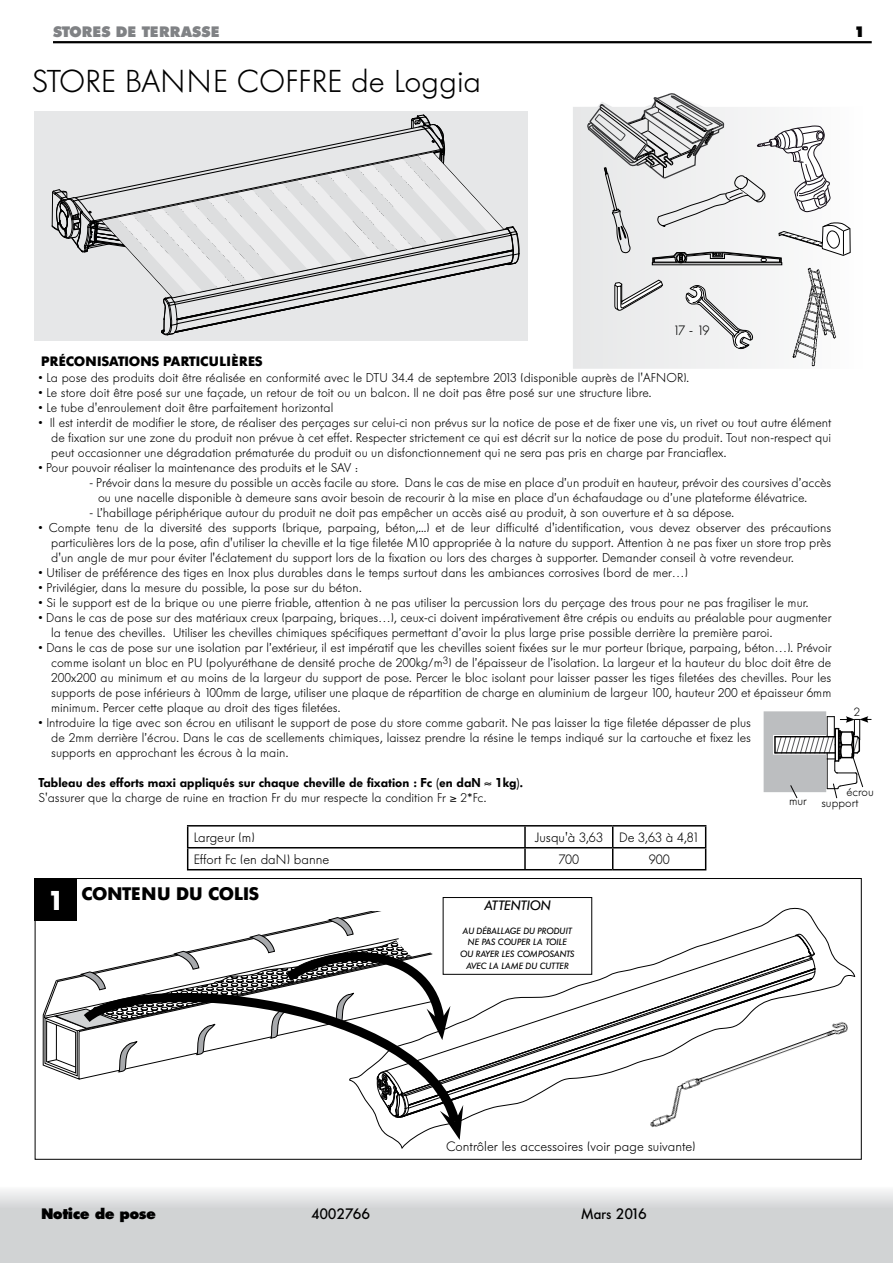
<style>
.page{position:relative;width:893px;height:1263px;background:#fff}
.page>*{position:absolute;margin:0;border:0;box-sizing:border-box;transform-origin:0 0}
.t1{font:300 31.5px "Futura BQ";color:#000}
.t2{font:700 27px "Futura BQ";color:#fff}
.t3{font:700 18px "Futura BQ";color:#000}
.t4{font:800 15px "Futura BQ";letter-spacing:.02em;color:#808285}
.t5{font:500 15px "Futura BQ";color:#000}
.t6{font:800 15px "Futura BQ";color:#000}
.t7{font:300 13.5px "Futura BQ";color:#000}
.t8{font:700 13.5px "Futura BQ";color:#000}
.t9{font:italic 500 13.5px "Futura BQ";letter-spacing:-.03em;color:#000}
.t10{font:300 12.75px/15px "Futura BQ";color:#000;text-align:justify}
.t11{font:600 12.75px/15px "Futura BQ";color:#000}
.t12{font:300 12px/10.6px "Futura BQ";color:#000}
.t13{font:italic 500 9px/11.7px "Futura BQ";color:#000;text-align:center}
.s1{font-weight:300}
</style>
<div class="page">
<div style="left:0;top:1203px;width:893px;height:60px;background:#d1d3d4"></div>
<div style="left:0;top:1186px;width:893px;height:22px;background:linear-gradient(to bottom,#fbfbfb,#d6d7d9)"></div>
<hr style="left:53px;top:41px;width:819px;height:2px;background:#000">
<div style="left:35px;top:878px;width:42px;height:43px;background:#000"></div>
<svg style="left:348px;top:907px;width:507px;height:67px"></svg>
<svg style="left:466px;top:974px;width:389px;height:145px"></svg>
<img style="left:630px;top:1012px;width:232px;height:124px">
<svg style="left:46px;top:917px;width:417px;height:231px"></svg>
<div style="left:443px;top:897px;width:149px;height:77px;background:#fff"></div>
<div style="left:443px;top:897px;width:149px;height:78px;border:1px solid #000"></div>
<div style="left:35px;top:111px;width:493px;height:230px;background:#e6e7e8"></div>
<svg style="left:51px;top:114px;width:469px;height:221px"></svg>
<hr style="left:187px;top:825px;width:338px;height:1px;background:#000">
<hr style="left:525px;top:825px;width:88px;height:1px;background:#000">
<hr style="left:524px;top:826px;width:2px;height:21px;background:#000">
<hr style="left:613px;top:825px;width:93px;height:1px;background:#000">
<hr style="left:187px;top:847px;width:338px;height:1px;background:#000">
<svg style="left:187px;top:826px;width:1px;height:43px"></svg>
<hr style="left:525px;top:847px;width:88px;height:1px;background:#000">
<hr style="left:524px;top:848px;width:2px;height:21px;background:#000">
<hr style="left:613px;top:847px;width:93px;height:1px;background:#000">
<svg style="left:612px;top:826px;width:1px;height:43px"></svg>
<svg style="left:705px;top:826px;width:1px;height:43px"></svg>
<hr style="left:187px;top:869px;width:338px;height:1px;background:#000">
<hr style="left:525px;top:869px;width:88px;height:1px;background:#000">
<hr style="left:613px;top:869px;width:93px;height:1px;background:#000">
<svg style="left:573px;top:107px;width:210px;height:262px"></svg>
<svg style="left:684px;top:285px;width:69px;height:65px"></svg>
<img style="left:792px;top:267px;width:45px;height:100px">
<svg style="left:614px;top:280px;width:49px;height:31px;background:#c2c3c3"></svg>
<svg style="left:586px;top:93px;width:265px;height:172px"></svg>
<svg style="left:764px;top:711px;width:107px;height:87px"></svg>
<p class="t4" style="left:53px;top:23px;width:168px">STORES DE TERRASSE</p>
<p class="t6" style="left:854px;top:23px;width:12px">1</p>
<h1 class="t1" style="left:32px;top:63px;width:451px">STORE BANNE COFFRE de Loggia</h1>
<p class="t7" style="left:673px;top:322px;width:38px">17 - 19</p>
<p class="t10" style="left:38px;top:371px;width:652px">• La pose des produits doit être réalisée en conformité avec le DTU 34.4 de septembre 2013 (disponible auprès de l'AFNOR).</p>
<p class="t10" style="left:38px;top:386px;width:614px">• Le store doit être posé sur une façade, un retour de toit ou un balcon. Il ne doit pas être posé sur une structure libre.</p>
<p class="t10" style="left:38px;top:401px;width:296px">• Le tube d'enroulement doit être parfaitement horizontal</p>
<p class="t10" style="left:51px;top:416px;width:782px;text-indent:-13px">• Il est interdit de modifier le store, de réaliser des perçages sur celui-ci non prévus sur la notice de pose et de fixer une vis, un rivet ou tout autre élément de fixation sur une zone du produit non prévue à cet effet. Respecter strictement ce qui est décrit sur la notice de pose du produit. Tout non-respect qui peut occasionner une dégradation prématurée du produit ou un disfonctionnement qui ne sera pas pris en charge par Franciaflex.</p>
<p class="t10" style="left:38px;top:461px;width:321px">• Pour pouvoir réaliser la maintenance des produits et le SAV :</p>
<p class="t10" style="left:98px;top:476px;width:735px;text-indent:-9px">- Prévoir dans la mesure du possible un accès facile au store. Dans le cas de mise en place d’un produit en hauteur, prévoir des coursives d’accès ou une nacelle disponible à demeure sans avoir besoin de recourir à la mise en place d’un échafaudage ou d’une plateforme élévatrice.</p>
<p class="t10" style="left:90px;top:506px;width:646px">- L’habillage périphérique autour du produit ne doit pas empêcher un accès aisé au produit, à son ouverture et à sa dépose.</p>
<p class="t10" style="left:51px;top:521px;width:782px;text-indent:-13px">• Compte tenu de la diversité des supports (brique, parpaing, béton,...) et de leur difficulté d'identification, vous devez observer des précautions particulières lors de la pose, afin d'utiliser la cheville et la tige filetée M10 appropriée à la nature du support. Attention à ne pas fixer un store trop près d'un angle de mur pour éviter l'éclatement du support lors de la fixation ou lors des charges à supporter. Demander conseil à votre revendeur.</p>
<p class="t10" style="left:38px;top:566px;width:651px">• Utiliser de préférence des tiges en Inox plus durables dans le temps surtout dans les ambiances corrosives (bord de mer…)</p>
<p class="t10" style="left:38px;top:581px;width:325px">• Privilégier, dans la mesure du possible, la pose sur du béton.</p>
<p class="t10" style="left:38px;top:595px;width:771px">• Si le support est de la brique ou une pierre friable, attention à ne pas utiliser la percussion lors du perçage des trous pour ne pas fragiliser le mur.</p>
<p class="t10" style="left:51px;top:610px;width:782px;text-indent:-13px">• Dans le cas de pose sur des matériaux creux (parpaing, briques…), ceux-ci doivent impérativement être crépis ou enduits au préalable pour augmenter la tenue des chevilles. Utiliser les chevilles chimiques spécifiques permettant d’avoir la plus large prise possible derrière la première paroi.</p>
<p class="t10" style="left:51px;top:640px;width:782px;text-indent:-13px">• Dans le cas de pose sur une isolation par l’extérieur, il est impératif que les chevilles soient fixées sur le mur porteur (brique, parpaing, béton…). Prévoir comme isolant un bloc en PU (polyuréthane de densité proche de 200kg/m<sup>3</sup>) de l’épaisseur de l’isolation. La largeur et la hauteur du bloc doit être de 200x200 au minimum et au moins de la largeur du support de pose. Percer le bloc isolant pour laisser passer les tiges filetées des chevilles. Pour les supports de pose inférieurs à 100mm de large, utiliser une plaque de répartition de charge en aluminium de largeur 100, hauteur 200 et épaisseur 6mm minimum. Percer cette plaque au droit des tiges filetées.</p>
<p class="t10" style="left:51px;top:716px;width:701px;text-indent:-13px">• Introduire la tige avec son écrou en utilisant le support de pose du store comme gabarit. Ne pas laisser la tige filetée dépasser de plus de 2mm derrière l’écrou. Dans le cas de scellements chimiques, laissez prendre la résine le temps indiqué sur la cartouche et fixez les supports en approchant les écrous à la main.</p>
<p class="t11" style="left:38px;top:776px;width:486px">Tableau des efforts maxi appliqués sur chaque cheville de fixation : Fc (en daN ≈ 1kg).<br><span class="s1">S'assurer que la charge de ruine en traction Fr du mur respecte la condition Fr</span> ≥ <span class="s1">2*Fc.</span></p>
<p class="t12" style="left:821px;top:786px;width:54px;text-indent:25px">écrou support</p>
<p class="t8" style="left:41px;top:353px;width:223px">PRÉCONISATIONS PARTICULIÈRES</p>
<p class="t12" style="left:854px;top:706px;width:8px">2</p>
<p class="t12" style="left:789px;top:796px;width:19px">mur</p>
<h2 class="t2" style="left:47px;top:884px;width:20px">1</h2>
<p class="t7" style="left:194px;top:829px;width:63px">Largeur (m)</p>
<p class="t7" style="left:535px;top:829px;width:166px">Jusqu'à 3,63 De 3,63 à 4,81</p>
<p class="t7" style="left:194px;top:851px;width:137px">Effort Fc (en daN) banne</p>
<p class="t7" style="left:558px;top:851px;width:22px">700</p>
<p class="t7" style="left:649px;top:851px;width:23px">900</p>
<h3 class="t3" style="left:81px;top:883px;width:179px">CONTENU DU COLIS</h3>
<p class="t9" style="left:484px;top:897px;width:68px">ATTENTION</p>
<p class="t13" style="left:460px;top:924px;width:116px">AU DÉBALLAGE DU PRODUIT<br>NE PAS COUPER LA TOILE<br>OU RAYER LES COMPOSANTS<br>AVEC LA LAME DU CUTTER</p>
<p class="t7" style="left:446px;top:1139px;width:251px">Contrôler les accessoires (voir page suivante)</p>
<p class="t6" style="left:41px;top:1205px;width:116px">Notice de pose</p>
<p class="t5" style="left:311px;top:1205px;width:60px">4002766</p>
<p class="t5" style="left:581px;top:1205px;width:67px">Mars 2016</p>
</div>
